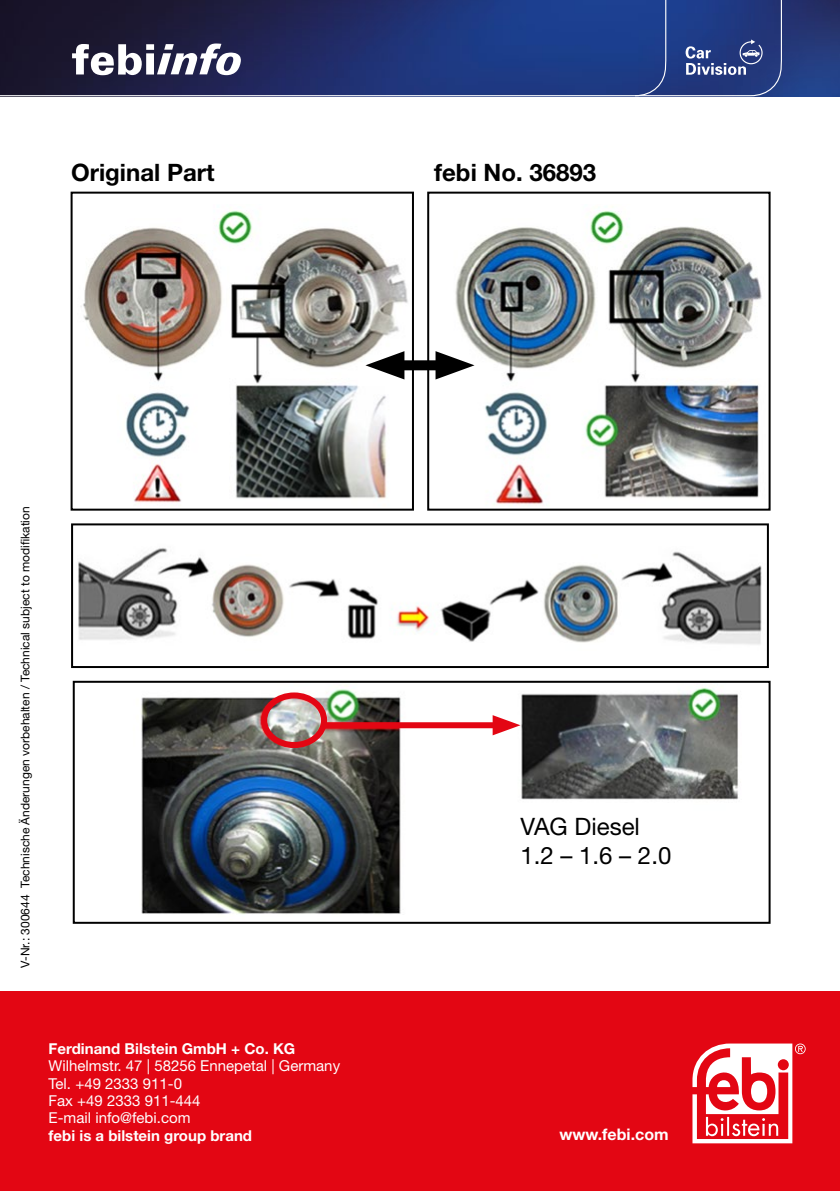
<style>
.page{position:relative;width:840px;height:1191px;background:#fff}
.page>*{position:absolute;margin:0;border:0;box-sizing:border-box;transform-origin:0 0}
.t1{font:700 24px "Helvetica Neue LT Std";color:#000}
.t2{font:24px/28.8px "Helvetica Neue LT Std";color:#000}
.t3{font:700 16px "Helvetica Neue LT Std";color:#fff}
.t4{font:15px/17.4px "Helvetica Neue LT Std";color:#fff}
.t5{font:700 15px "Helvetica Neue LT Std";color:#fff}
.t6{font:12px "Helvetica Neue LT Std";color:#000}
</style>
<div class="page">
<img style="left:782px;top:0;width:57px;height:96px">
<svg style="left:0;top:0;width:782px;height:97px;background:#213068"></svg>
<svg style="left:633px;top:0;width:33px;height:97px;background:#26458e"></svg>
<svg style="left:685px;top:39px;width:77px;height:36px;background:#4e6098"></svg>
<svg style="left:72px;top:43px;width:169px;height:32px"></svg>
<div style="left:0;top:991px;width:839px;height:200px;background:#e30613"></div>
<svg style="left:692px;top:1043px;width:113px;height:100px"></svg>
<img style="left:72px;top:206px;width:698px;height:717px">
<div style="left:71px;top:523px;width:697px;height:145px;border:2px solid #000"></div>
<div style="left:73px;top:681px;width:697px;height:242px;border:2px solid #000"></div>
<div style="left:427px;top:192px;width:343px;height:318px;border:2px solid #000"></div>
<div style="left:71px;top:192px;width:343px;height:318px;border:2px solid #000"></div>
<div style="left:388px;top:360px;width:63px;height:10px;background:#000"></div>
<svg style="left:365px;top:351px;width:39px;height:28px"></svg>
<svg style="left:435px;top:351px;width:39px;height:28px"></svg>
<div style="left:323px;top:722px;width:180px;height:6px;background:#e30613"></div>
<svg style="left:492px;top:715px;width:28px;height:20px"></svg>
<div style="left:261px;top:692px;width:66px;height:56px;border:6px solid #e30613;border-radius:50%"></div>
<h1 class="t1" style="left:71px;top:158px;width:145px">Original Part</h1>
<h1 class="t1" style="left:434px;top:158px;width:163px">febi No. 36893</h1>
<p class="t6" style="left:18px;top:967px;width:463px;rotate:-90deg">V-Nr.: 300644 Technische Änderungen vorbehalten / Technical subject to modifikation</p>
<p class="t5" style="left:49px;top:1039px;width:248px">Ferdinand Bilstein GmbH + Co. KG</p>
<p class="t4" style="left:49px;top:1057px;width:293px">Wilhelmstr. 47 | 58256 Ennepetal | Germany<br>Tel. +49 2333 911-0<br>Fax +49 2333 911-444<br>E-mail info@febi.com</p>
<p class="t5" style="left:49px;top:1126px;width:205px">febi is a bilstein group brand</p>
<h1 class="t2" style="left:520px;top:812px;width:152px">VAG Diesel<br>1.2 – 1.6 – 2.0</h1>
<p class="t3" style="left:559px;top:1124px;width:110px">www.febi.com</p>
</div>
